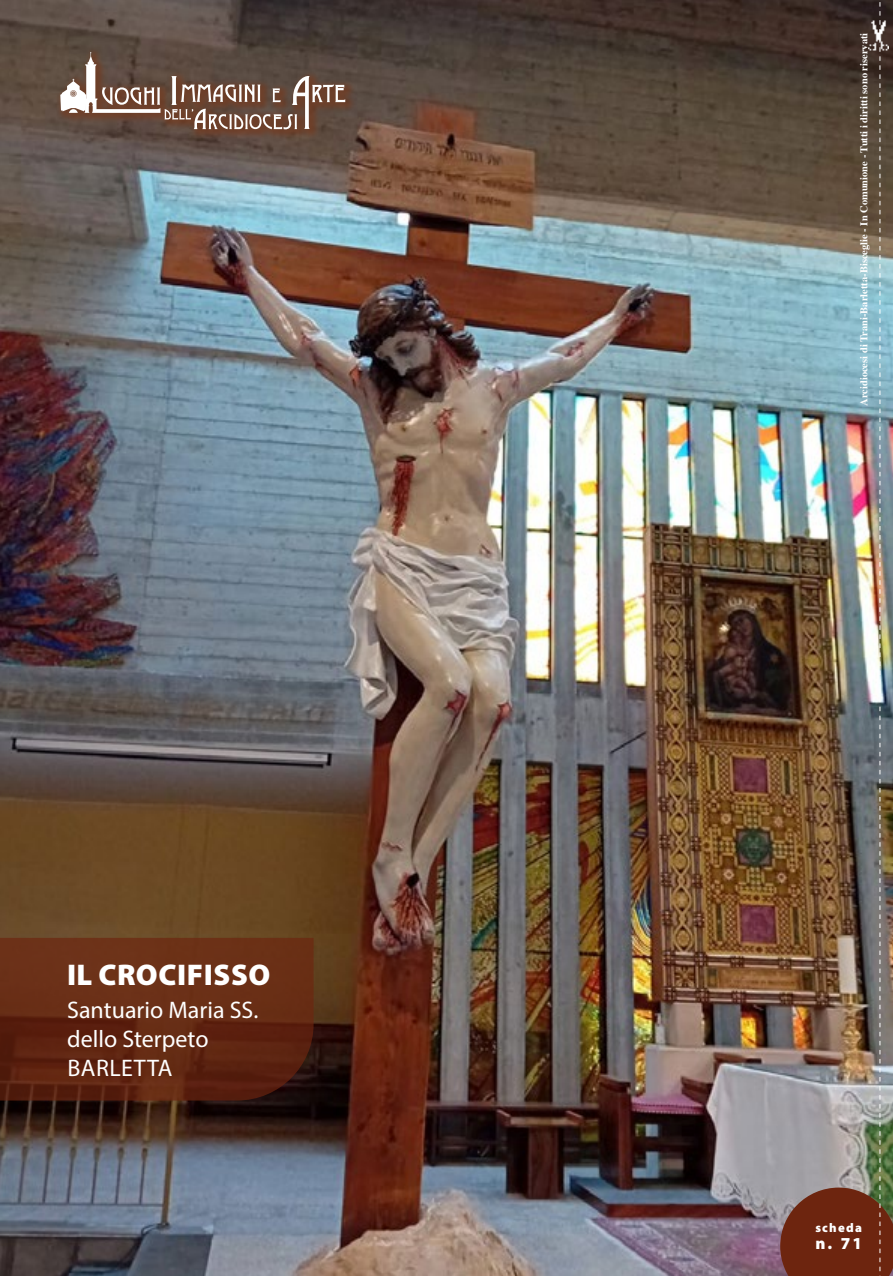
<style>
.page{position:relative;width:893px;height:1276px;background:#fff}
.page>*{position:absolute;margin:0;border:0;box-sizing:border-box;transform-origin:0 0}
.t1{font:900 30px "Myriad Pro";letter-spacing:.02em;color:#fff}
.t2{font:24px/28.8px "Myriad Pro";color:#fff}
.t3{font:900 16.8px "Myriad Pro";color:#fff}
.t4{font:900 12.6px "Myriad Pro";letter-spacing:.105em;color:#fff}
.t5{font:700 10.5px "Times";color:#fff}
</style>
<div class="page">
<img style="left:0;top:0;width:780px;height:1276px">
<img style="left:780px;top:0;width:113px;height:1276px">
<div style="left:55px;top:46px;width:301px;height:95px;background:#733b21;opacity:.75"></div>
<svg style="left:60px;top:52px;width:285px;height:77px"></svg>
<img style="left:869px;top:20px;width:19px;height:32px">
<svg style="left:0;top:938px;width:314px;height:162px;fill:#672d15"></svg>
<h1 class="t1" style="left:67px;top:955px;width:205px">IL CROCIFISSO</h1>
<h2 class="t2" style="left:67px;top:995px;width:193px">Santuario Maria SS. dello Sterpeto<br>BARLETTA</h2>
<p class="t5" style="left:854px;top:406px;width:375px;rotate:-90deg">Arcidiocesi di Trani-Barletta-Bisceglie - In Comunione - Tutti i diritti sono riservati</p>
<p class="t4" style="left:815px;top:1219px;width:48px">scheda</p>
<h3 class="t3" style="left:815px;top:1232px;width:48px">n. 71</h3>
</div>
